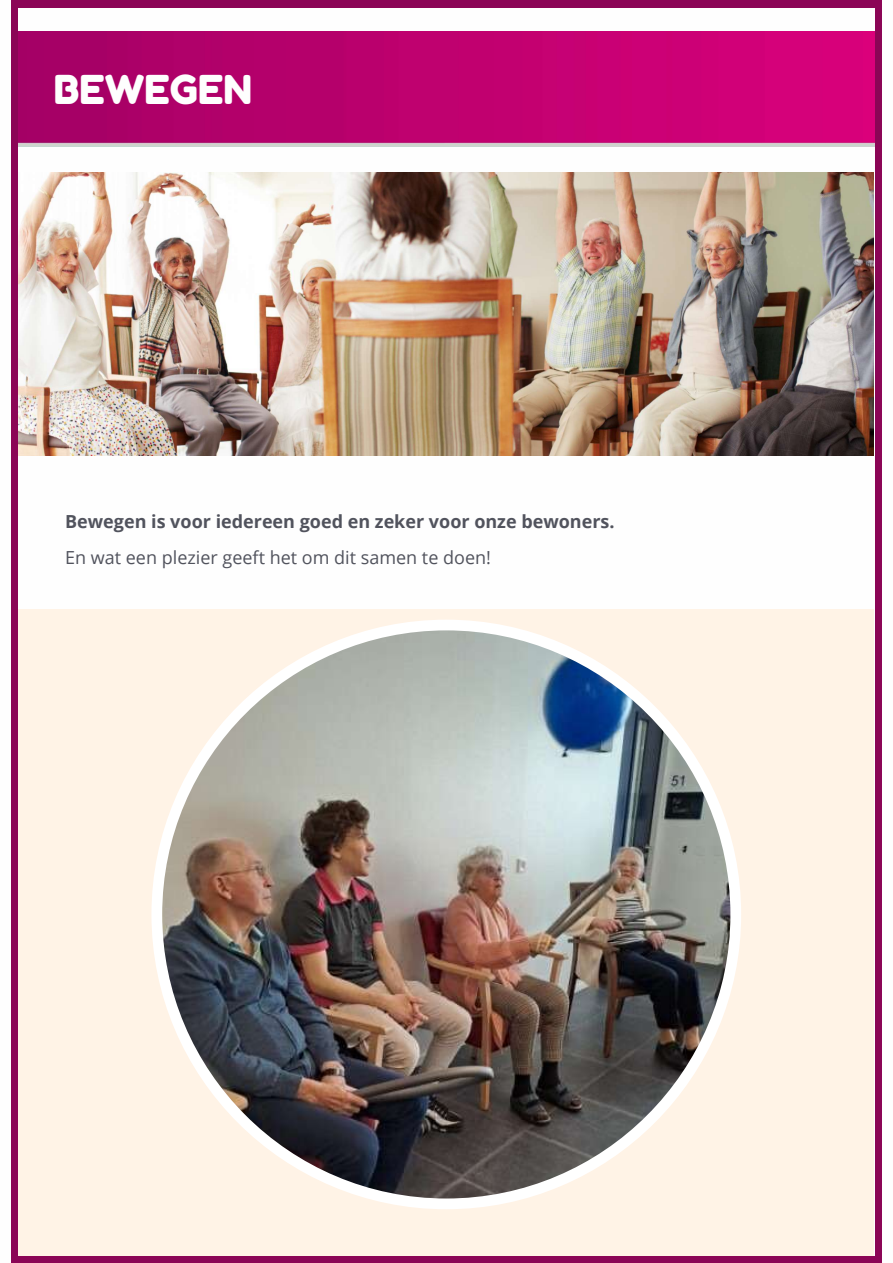
<style>
.page{position:relative;width:893px;height:1263px;background:#fff}
.page>*{position:absolute;margin:0;border:0;box-sizing:border-box;transform-origin:0 0}
.t1{font:39.75px "Fredoka One";color:#fefefe}
.t2{font:700 18px "Open Sans";color:#51535d}
.t3{font:18px "Open Sans";color:#51535d}
</style>
<div class="page">
<div style="left:11px;top:0;width:870px;height:1263px;background:#8b0556"></div>
<div style="left:19px;top:8px;width:855px;height:1247px;background:#fefefe"></div>
<img style="left:19px;top:32px;width:855px;height:115px">
<img style="left:19px;top:173px;width:855px;height:283px">
<div style="left:19px;top:609px;width:854px;height:646px;background:#fff3e6"></div>
<img style="left:151px;top:620px;width:590px;height:589px">
<h1 class="t1" style="left:54px;top:65px;width:200px">BEWEGEN</h1>
<p class="t2" style="left:65px;top:509px;width:551px">Bewegen is voor iedereen goed en zeker voor onze bewoners.</p>
<p class="t3" style="left:65px;top:544px;width:427px">En wat een plezier geeft het om dit samen te doen!</p>
</div>
